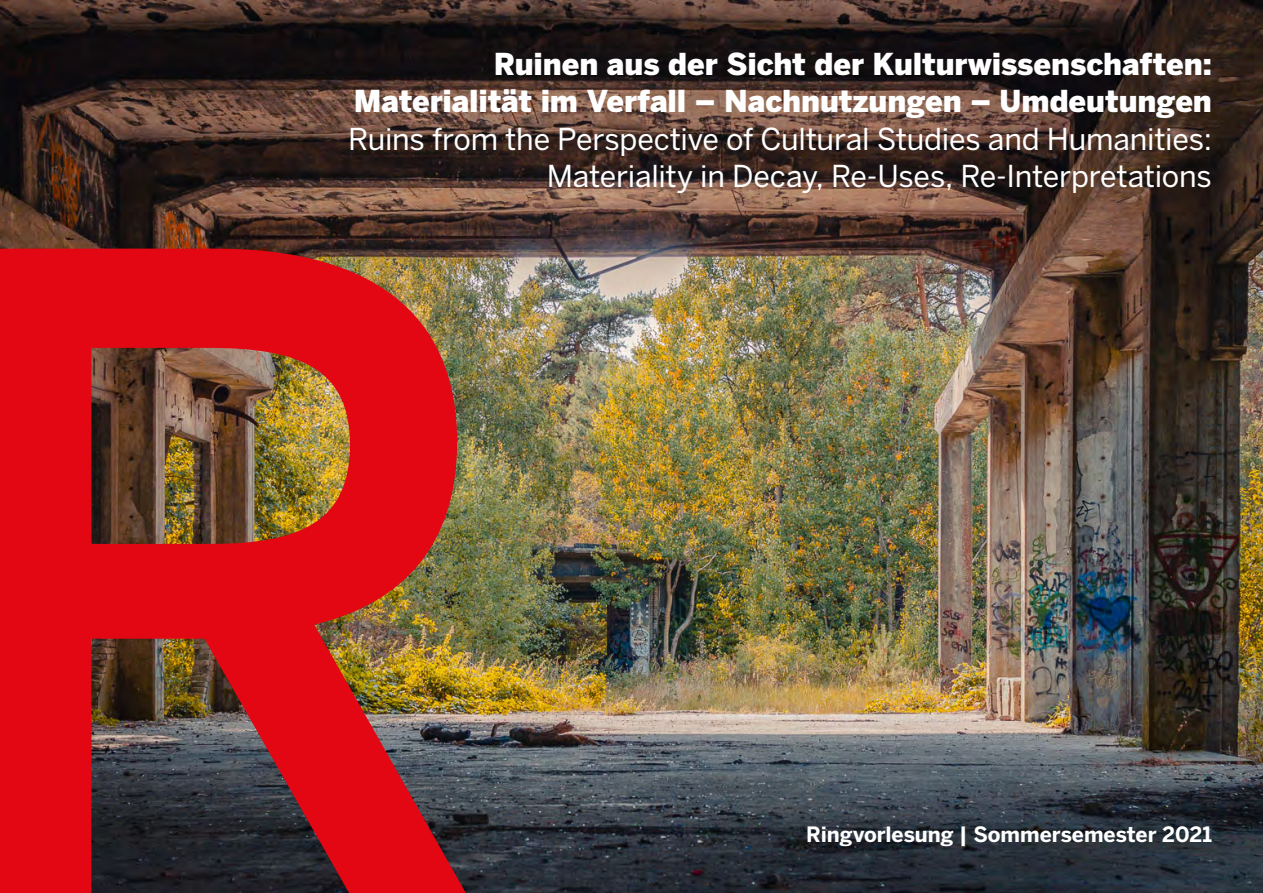
<style>
.page{position:relative;width:1263px;height:893px;background:#fff}
.page>*{position:absolute;margin:0;border:0;box-sizing:border-box;transform-origin:0 0}
.t1{font:500 870.75px "Benton Sans";color:#e30613}
.t2{font:30px/37.5px "Benton Sans";letter-spacing:-.01em;color:#fff;text-align:right}
.t3{font:900 30px/37.5px "Benton Sans";letter-spacing:-.005em;color:#fff;text-align:right}
.t4{font:700 21px "Benton Sans";color:#fff}
</style>
<div class="page">
<img style="left:0;top:0;width:1263px;height:893px">
<p class="t3" style="left:354px;top:45px;width:860px">Ruinen aus der Sicht der Kulturwissenschaften:<br>Materialität im Verfall – Nachnutzungen – Umdeutungen</p>
<p class="t2" style="left:348px;top:120px;width:865px">Ruins from the Perspective of Cultural Studies and Humanities:<br>Materiality in Decay, Re-Uses, Re-Interpretations</p>
<h1 class="t1" style="left:-89px;top:58px;width:603px">R</h1>
<p class="t4" style="left:806px;top:821px;width:407px">Ringvorlesung | Sommersemester 2021</p>
</div>
